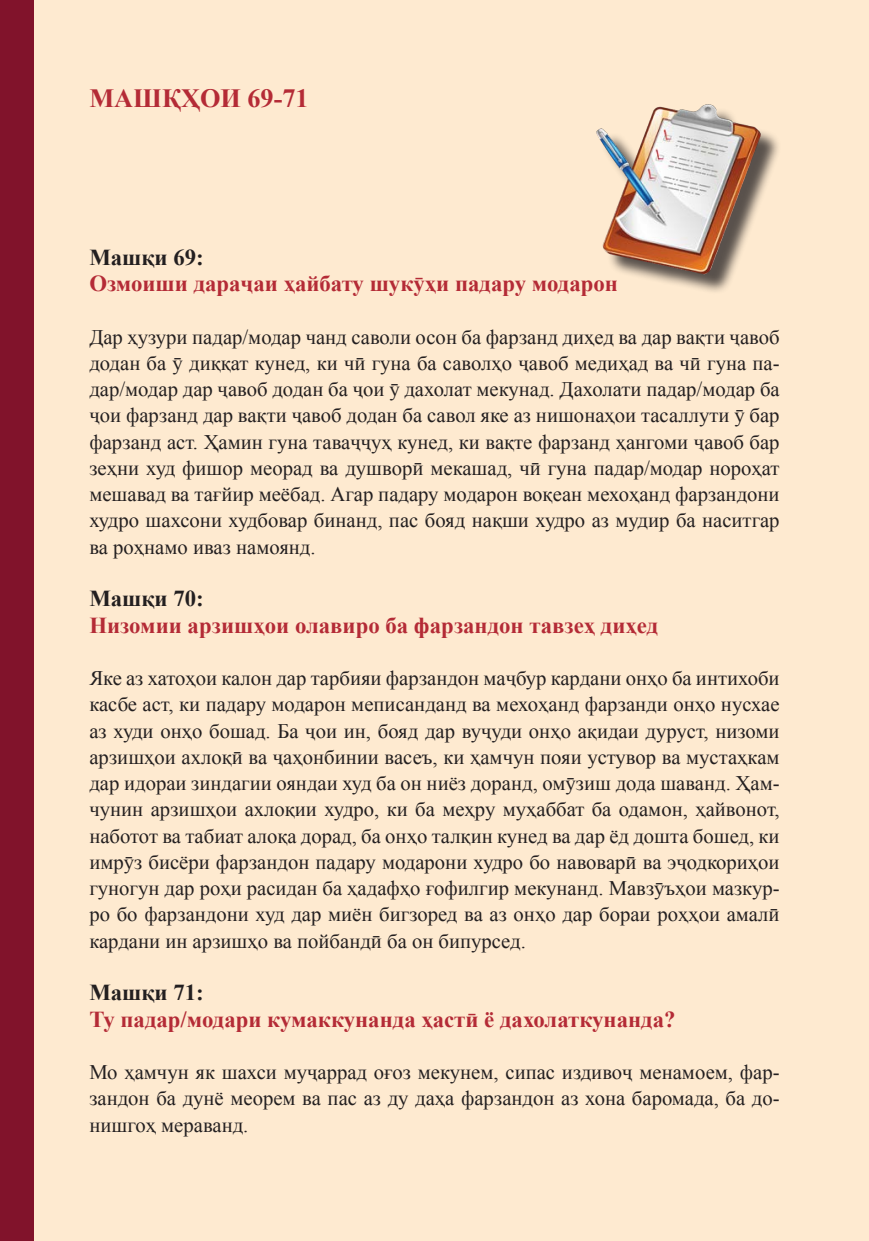
<style>
.page{position:relative;width:869px;height:1241px;background:#fff}
.page>*{position:absolute;margin:0;border:0;box-sizing:border-box;transform-origin:0 0}
.t1{font:700 26.25px "Times New Roman";color:#b42b36}
.t2{font:700 22.75px "Times New Roman";color:#b42b36}
.t3{font:700 22.75px "Times New Roman";color:#231f20}
.t4{font:20.65px/26.2px "Times New Roman";color:#231f20;text-align:justify}
</style>
<div class="page">
<div style="left:0;top:0;width:35px;height:1240px;background:#81132b"></div>
<div style="left:35px;top:0;width:833px;height:1240px;background:#feead0"></div>
<img style="left:596px;top:104px;width:182px;height:187px">
<p class="t1" style="left:89px;top:80px;width:221px">МАШҚҲОИ 69-71</p>
<p class="t3" style="left:89px;top:241px;width:116px">Машқи 69:</p>
<p class="t2" style="left:89px;top:267px;width:530px">Озмоиши дараҷаи ҳайбату шукӯҳи падару модарон</p>
<p class="t4" style="left:89px;top:323px;width:691px">Дар ҳузури падар/модар чанд саволи осон ба фарзанд диҳед ва дар вақти ҷавоб додан ба ӯ диққат кунед, ки чӣ гуна ба саволҳо ҷавоб медиҳад ва чӣ гуна па&shy;дар/модар дар ҷавоб додан ба ҷои ӯ дахолат мекунад. Дахолати падар/модар ба ҷои фарзанд дар вақти ҷавоб додан ба савол яке аз нишонаҳои тасаллути ӯ бар фарзанд аст. Ҳамин гуна таваҷҷуҳ кунед, ки вақте фарзанд ҳангоми ҷавоб бар зеҳни худ фишор меорад ва душворӣ мекашад, чӣ гуна падар/модар нороҳат мешавад ва тағйир меёбад. Агар падару модарон воқеан мехоҳанд фарзандони худро шахсони худбовар бинанд, пас бояд нақши худро аз мудир ба наситгар ва роҳнамо иваз намоянд.</p>
<p class="t3" style="left:89px;top:582px;width:116px">Машқи 70:</p>
<p class="t2" style="left:89px;top:609px;width:570px">Низомии арзишҳои олавиро ба фарзандон тавзеҳ диҳед</p>
<p class="t4" style="left:89px;top:664px;width:691px">Яке аз хатоҳои калон дар тарбияи фарзандон маҷбур кардани онҳо ба интихоби касбе аст, ки падару модарон меписанданд ва мехоҳанд фарзанди онҳо нусхае аз худи онҳо бошад. Ба ҷои ин, бояд дар вуҷуди онҳо ақидаи дуруст, низоми арзишҳои ахлоқӣ ва ҷаҳонбинии васеъ, ки ҳамчун пояи устувор ва мустаҳкам дар идораи зиндагии ояндаи худ ба он ниёз доранд, омӯзиш дода шаванд. Ҳам&shy;чунин арзишҳои ахлоқии худро, ки ба меҳру муҳаббат ба одамон, ҳайвонот, наботот ва табиат алоқа дорад, ба онҳо талқин кунед ва дар ёд дошта бошед, ки имрӯз бисёри фарзандон падару модарони худро бо навоварӣ ва эҷодкориҳои гуногун дар роҳи расидан ба ҳадафҳо ғофилгир мекунанд. Мавзӯъҳои мазкур&shy;ро бо фарзандони худ дар миён бигзоред ва аз онҳо дар бораи роҳҳои амалӣ кардани ин арзишҳо ва пойбандӣ ба он бипурсед.</p>
<p class="t3" style="left:89px;top:976px;width:116px">Машқи 71:</p>
<p class="t2" style="left:89px;top:1002px;width:587px">Ту падар/модари кумаккунанда ҳастӣ ё дахолаткунанда?</p>
<p class="t4" style="left:89px;top:1058px;width:691px">Мо ҳамчун як шахси муҷаррад оғоз мекунем, сипас издивоҷ менамоем, фар&shy;зандон ба дунё меорем ва пас аз ду даҳа фарзандон аз хона баромада, ба до&shy;нишгоҳ мераванд.</p>
</div>
